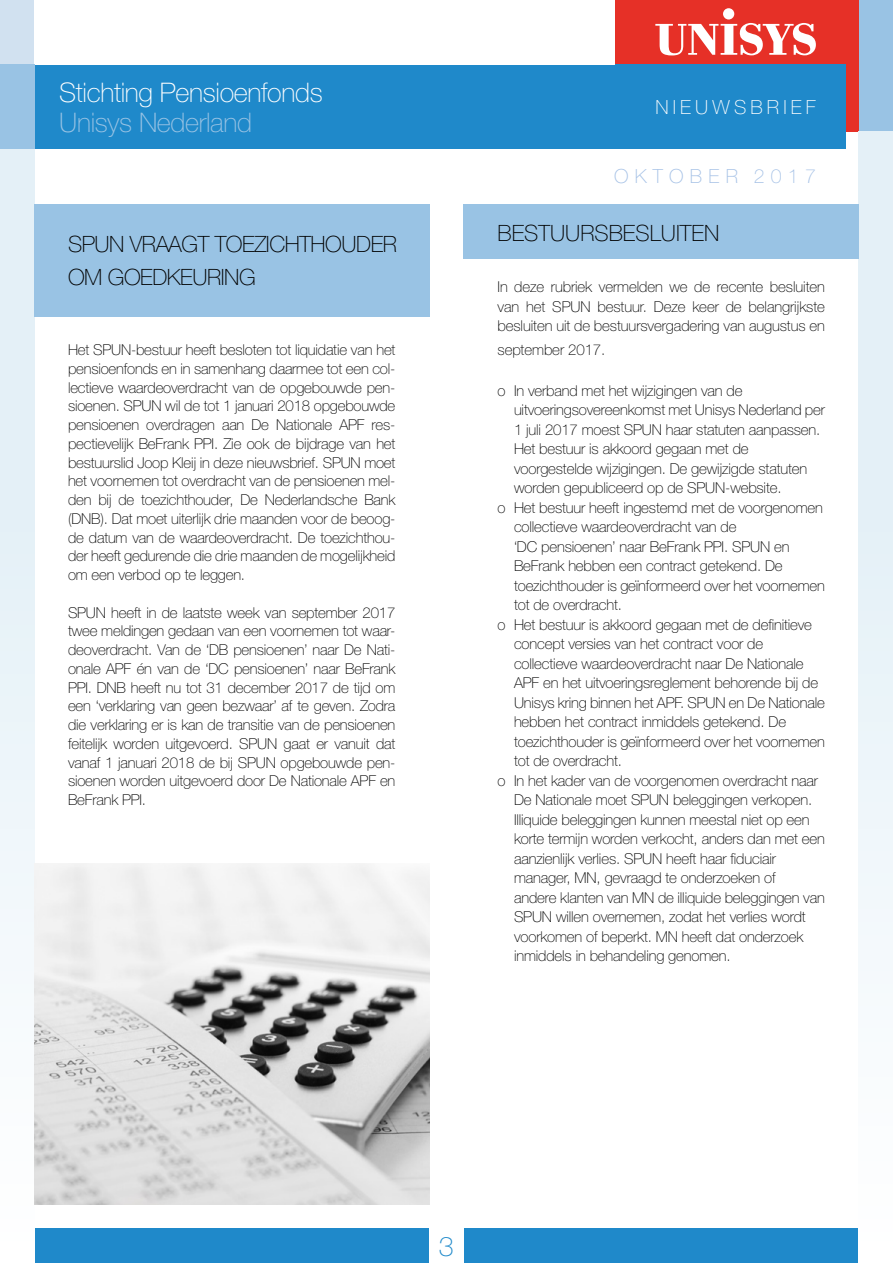
<style>
.page{position:relative;width:893px;height:1263px;background:#fff}
.page>*{position:absolute;margin:0;border:0;box-sizing:border-box;transform-origin:0 0}
.t1{font:100 27px "Helvetica Neue LT Pro";letter-spacing:-.015em;color:#fff}
.t2{font:100 27px "Helvetica Neue LT Pro";letter-spacing:-.015em;color:#99c3e4}
.t3{font:100 27px "Helvetica Neue LT Pro";color:#1f89ca}
.t4{font:100 22.5px/33px "Helvetica Neue LT Pro";letter-spacing:-.02em;color:#000}
.t5{font:100 22.5px "Helvetica Neue LT Pro";color:#000}
.t6{font:100 19.5px "Helvetica Neue LT Pro";letter-spacing:.215em;color:#fff}
.t7{font:100 19.5px "Helvetica Neue LT Pro";letter-spacing:.32em;color:#a5c1e6}
.t8{font:100 15px/18.8px "Helvetica Neue LT Pro";letter-spacing:-.01em;color:#000;text-align:justify}
</style>
<div class="page">
<div style="left:0;top:0;width:614px;height:64px;background:#d1e1f0"></div>
<div style="left:859px;top:0;width:34px;height:132px;background:#99c3e4"></div>
<div style="left:614px;top:0;width:245px;height:132px;background:#e63027"></div>
<div style="left:34px;top:64px;width:811px;height:85px;background:#1f89ca"></div>
<div style="left:34px;top:1229px;width:825px;height:34px;background:#1f89ca"></div>
<div style="left:34px;top:0;width:580px;height:64px;background:#fff"></div>
<div style="left:723px;top:8px;width:11px;height:12px;background:#fff;border-radius:50%"></div>
<svg style="left:655px;top:23px;width:161px;height:32px"></svg>
<div style="left:0;top:132px;width:34px;height:1131px;background:linear-gradient(to bottom,#ddecf5,#fcfefe)"></div>
<div style="left:859px;top:132px;width:34px;height:1131px;background:linear-gradient(to bottom,#deedf5,#fcfefe)"></div>
<div style="left:0;top:64px;width:34px;height:85px;background:#99c3e4"></div>
<div style="left:429px;top:1229px;width:34px;height:34px;background:#fff"></div>
<div style="left:34px;top:204px;width:395px;height:113px;background:#99c3e4"></div>
<div style="left:463px;top:204px;width:396px;height:55px;background:#99c3e4"></div>
<img style="left:34px;top:863px;width:395px;height:341px">
<h1 class="t1" style="left:59px;top:77px;width:265px">Stichting Pensioenfonds</h1>
<h1 class="t2" style="left:59px;top:107px;width:194px">Unisys Nederland</h1>
<h2 class="t4" style="left:68px;top:228px;width:330px">SPUN VRAAGT TOEZICHTHOUDER<br>OM GOEDKEURING</h2>
<p class="t8" style="left:68px;top:340px;width:329px">Het SPUN-bestuur heeft besloten tot liquidatie van het pensioenfonds en in samenhang daarmee tot een col&shy;lectieve waardeoverdracht van de opgebouwde pen&shy;sioenen. SPUN wil de tot 1 januari 2018 opgebouwde pensioenen overdragen aan De Nationale APF res&shy;pectievelijk BeFrank PPI. Zie ook de bijdrage van het bestuurslid Joop Kleij in deze nieuwsbrief. SPUN moet het voornemen tot overdracht van de pensioenen mel&shy;den bij de toezichthouder, De Nederlandsche Bank (DNB). Dat moet uiterlijk drie maanden voor de beoog&shy;de datum van de waardeoverdracht. De toezichthou&shy;der heeft gedurende die drie maanden de mogelijkheid om een verbod op te leggen.</p>
<p class="t8" style="left:68px;top:603px;width:329px">SPUN heeft in de laatste week van september 2017 twee meldingen gedaan van een voornemen tot waar&shy;deoverdracht. Van de ‘DB pensioenen’ naar De Nati&shy;onale APF én van de ‘DC pensioenen’ naar BeFrank PPI. DNB heeft nu tot 31 december 2017 de tijd om een ‘verklaring van geen bezwaar’ af te geven. Zodra die verklaring er is kan de transitie van de pensioenen feitelijk worden uitgevoerd. SPUN gaat er vanuit dat vanaf 1 januari 2018 de bij SPUN opgebouwde pen&shy;sioenen worden uitgevoerd door De Nationale APF en BeFrank PPI.</p>
<h3 class="t6" style="left:655px;top:96px;width:162px">NIEUWSBRIEF</h3>
<h3 class="t7" style="left:614px;top:165px;width:203px">OKTOBER 2017</h3>
<h2 class="t5" style="left:497px;top:220px;width:223px">BESTUURSBESLUITEN</h2>
<p class="t8" style="left:497px;top:277px;width:329px;line-height:19.5px">In deze rubriek vermelden we de recente besluiten van het SPUN bestuur. Deze keer de belangrijkste besluiten uit de bestuursvergadering van augustus en</p>
<p class="t8" style="left:497px;top:341px;width:109px">september 2017.</p>
<p class="t8" style="left:497px;top:381px;width:246px">o In verband met het wijzigingen van de</p>
<p class="t8" style="left:514px;top:401px;width:312px">uitvoeringsovereenkomst met Unisys Nederland per</p>
<p class="t8" style="left:514px;top:420px;width:308px">1 juli 2017 moest SPUN haar statuten aanpassen.</p>
<p class="t8" style="left:514px;top:440px;width:236px">Het bestuur is akkoord gegaan met de</p>
<p class="t8" style="left:514px;top:459px;width:295px">voorgestelde wijzigingen. De gewijzigde statuten</p>
<p class="t8" style="left:514px;top:479px;width:269px">worden gepubliceerd op de SPUN-website.</p>
<p class="t8" style="left:497px;top:498px;width:327px">o Het bestuur heeft ingestemd met de voorgenomen</p>
<p class="t8" style="left:514px;top:518px;width:224px">collectieve waardeoverdracht van de</p>
<p class="t8" style="left:514px;top:537px;width:277px">‘DC pensioenen’ naar BeFrank PPI. SPUN en</p>
<p class="t8" style="left:514px;top:557px;width:270px">BeFrank hebben een contract getekend. De</p>
<p class="t8" style="left:514px;top:576px;width:312px">toezichthouder is geïnformeerd over het voornemen</p>
<p class="t8" style="left:514px;top:596px;width:110px">tot de overdracht.</p>
<p class="t8" style="left:497px;top:615px;width:316px">o Het bestuur is akkoord gegaan met de definitieve</p>
<p class="t8" style="left:514px;top:635px;width:251px">concept versies van het contract voor de</p>
<p class="t8" style="left:514px;top:654px;width:291px">collectieve waardeoverdracht naar De Nationale</p>
<p class="t8" style="left:514px;top:674px;width:306px">APF en het uitvoeringsreglement behorende bij de</p>
<p class="t8" style="left:514px;top:693px;width:312px">Unisys kring binnen het APF. SPUN en De Nationale</p>
<p class="t8" style="left:514px;top:713px;width:274px">hebben het contract inmiddels getekend. De</p>
<p class="t8" style="left:514px;top:732px;width:312px">toezichthouder is geïnformeerd over het voornemen</p>
<p class="t8" style="left:514px;top:752px;width:110px">tot de overdracht.</p>
<p class="t8" style="left:497px;top:771px;width:322px">o In het kader van de voorgenomen overdracht naar</p>
<p class="t8" style="left:514px;top:791px;width:300px">De Nationale moet SPUN beleggingen verkopen.</p>
<p class="t8" style="left:514px;top:810px;width:297px">Illiquide beleggingen kunnen meestal niet op een</p>
<p class="t8" style="left:514px;top:830px;width:312px">korte termijn worden verkocht, anders dan met een</p>
<p class="t8" style="left:514px;top:849px;width:263px">aanzienlijk verlies. SPUN heeft haar fiduciair</p>
<p class="t8" style="left:514px;top:869px;width:263px">manager, MN, gevraagd te onderzoeken of</p>
<p class="t8" style="left:514px;top:888px;width:312px">andere klanten van MN de illiquide beleggingen van</p>
<p class="t8" style="left:514px;top:908px;width:293px">SPUN willen overnemen, zodat het verlies wordt</p>
<p class="t8" style="left:514px;top:927px;width:291px">voorkomen of beperkt. MN heeft dat onderzoek</p>
<p class="t8" style="left:514px;top:947px;width:218px">inmiddels in behandeling genomen.</p>
<h1 class="t3" style="left:439px;top:1230px;width:17px">3</h1>
</div>
